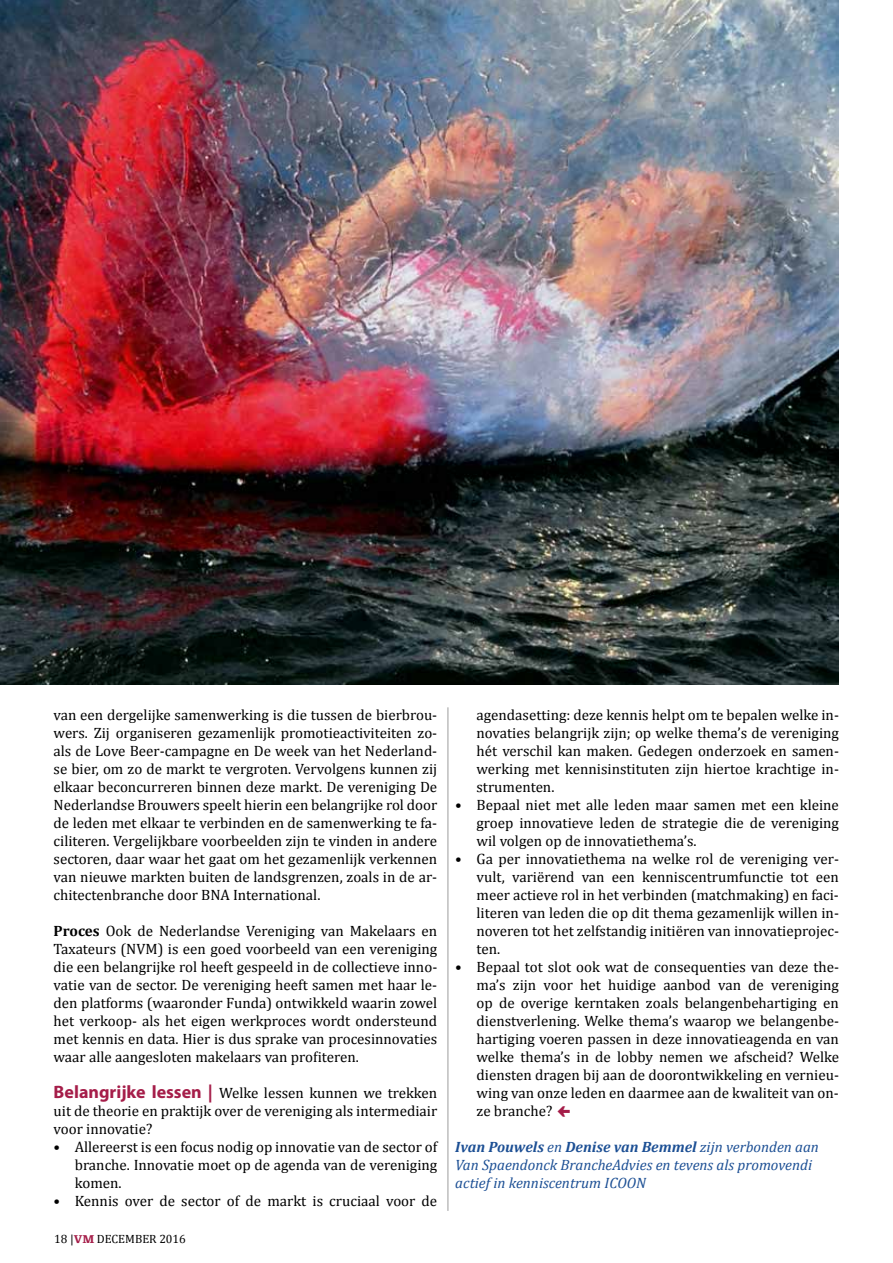
<style>
.page{position:relative;width:893px;height:1263px;background:#fff}
.page>*{position:absolute;margin:0;border:0;box-sizing:border-box;transform-origin:0 0}
.t1{font:15px/18px "Cambria";color:#000;text-align:justify}
.t2{font:italic 15px/18px "Cambria";color:#1c4f94}
.t3{font:12px "Cambria";color:#000}
.s1{font-weight:700}
.s2{font-family:"Myriad Pro";font-weight:700;font-size:18px;color:#a51d49}
.s3{font-family:"Egyptienne F";font-weight:900;color:#a51d49}
</style>
<div class="page">
<hr style="left:448px;top:707px;width:1px;height:504px;background:#9c9c9d">
<img style="left:0;top:0;width:839px;height:685px">
<p class="t1" style="left:54px;top:706px;width:385px">van een dergelijke samenwerking is die tussen de bierbrou&shy;wers. Zij organiseren gezamenlijk promotieactiviteiten zo&shy;als de Love Beer-campagne en De week van het Nederland&shy;se bier, om zo de markt te vergroten. Vervolgens kunnen zij elkaar beconcurreren binnen deze markt. De vereniging De Nederlandse Brouwers speelt hierin een belangrijke rol door de leden met elkaar te verbinden en de samenwerking te fa&shy;ciliteren. Vergelijkbare voorbeelden zijn te vinden in andere sectoren, daar waar het gaat om het gezamenlijk verkennen van nieuwe markten buiten de landsgrenzen, zoals in de ar&shy;chitectenbranche door BNA International.</p>
<p class="t1" style="left:54px;top:922px;width:385px"><span class="s1">Proces</span> Ook de Nederlandse Vereniging van Makelaars en Taxateurs (NVM) is een goed voorbeeld van een vereniging die een belangrijke rol heeft gespeeld in de collectieve inno&shy;vatie van de sector. De vereniging heeft samen met haar le&shy;den platforms (waaronder Funda) ontwikkeld waarin zowel het verkoop- als het eigen werkproces wordt ondersteund met kennis en data. Hier is dus sprake van procesinnovaties waar alle aangesloten makelaars van profiteren.</p>
<p class="t1" style="left:54px;top:1084px;width:385px"><span class="s2">Belangrijke lessen |</span> Welke lessen kunnen we trekken uit de theorie en praktijk over de vereniging als intermediair voor innovatie?</p>
<p class="t1" style="left:75px;top:1138px;width:364px;text-indent:-21px">• Allereerst is een focus nodig op innovatie van de sector of branche. Innovatie moet op de agenda van de vereniging komen.</p>
<p class="t1" style="left:54px;top:1192px;width:385px"><span class="s1">•</span> Kennis over de sector of de markt is cruciaal voor de</p>
<p class="t3" style="left:54px;top:1231px;width:133px">18 |<span class="s3">vm</span> december 2016</p>
<p class="t1" style="left:477px;top:706px;width:364px">agendasetting: deze kennis helpt om te bepalen welke in&shy;novaties belangrijk zijn; op welke thema’s de vereniging hét verschil kan maken. Gedegen onderzoek en samen&shy;werking met kennisinstituten zijn hiertoe krachtige in&shy;strumenten.</p>
<p class="t1" style="left:477px;top:796px;width:364px;text-indent:-21px">• Bepaal niet met alle leden maar samen met een kleine groep innovatieve leden de strategie die de vereniging wil volgen op de innovatiethema’s.</p>
<p class="t1" style="left:477px;top:850px;width:364px;text-indent:-21px">• Ga per innovatiethema na welke rol de vereniging ver&shy;vult, variërend van een kenniscentrumfunctie tot een meer actieve rol in het verbinden (matchmaking) en faci&shy;literen van leden die op dit thema gezamenlijk willen in&shy;noveren tot het zelfstandig initiëren van innovatieprojec&shy;ten.</p>
<p class="t1" style="left:477px;top:958px;width:364px;text-indent:-21px">• Bepaal tot slot ook wat de consequenties van deze the&shy;ma’s zijn voor het huidige aanbod van de vereniging op de overige kerntaken zoals belangenbehartiging en dienstverlening. Welke thema’s waarop we belangenbe&shy;hartiging voeren passen in deze innovatieagenda en van welke thema’s in de lobby nemen we afscheid? Welke diensten dragen bij aan de doorontwikkeling en vernieu&shy;wing van onze leden en daarmee aan de kwaliteit van on&shy;ze branche?</p>
<p class="t2" style="left:455px;top:1138px;width:365px"><span class="s1">Ivan Pouwels</span> en <span class="s1">Denise van Bemmel</span> zijn verbonden aan<br>Van Spaendonck BrancheAdvies en tevens als promovendi actief in kenniscentrum ICOON</p>
</div>
